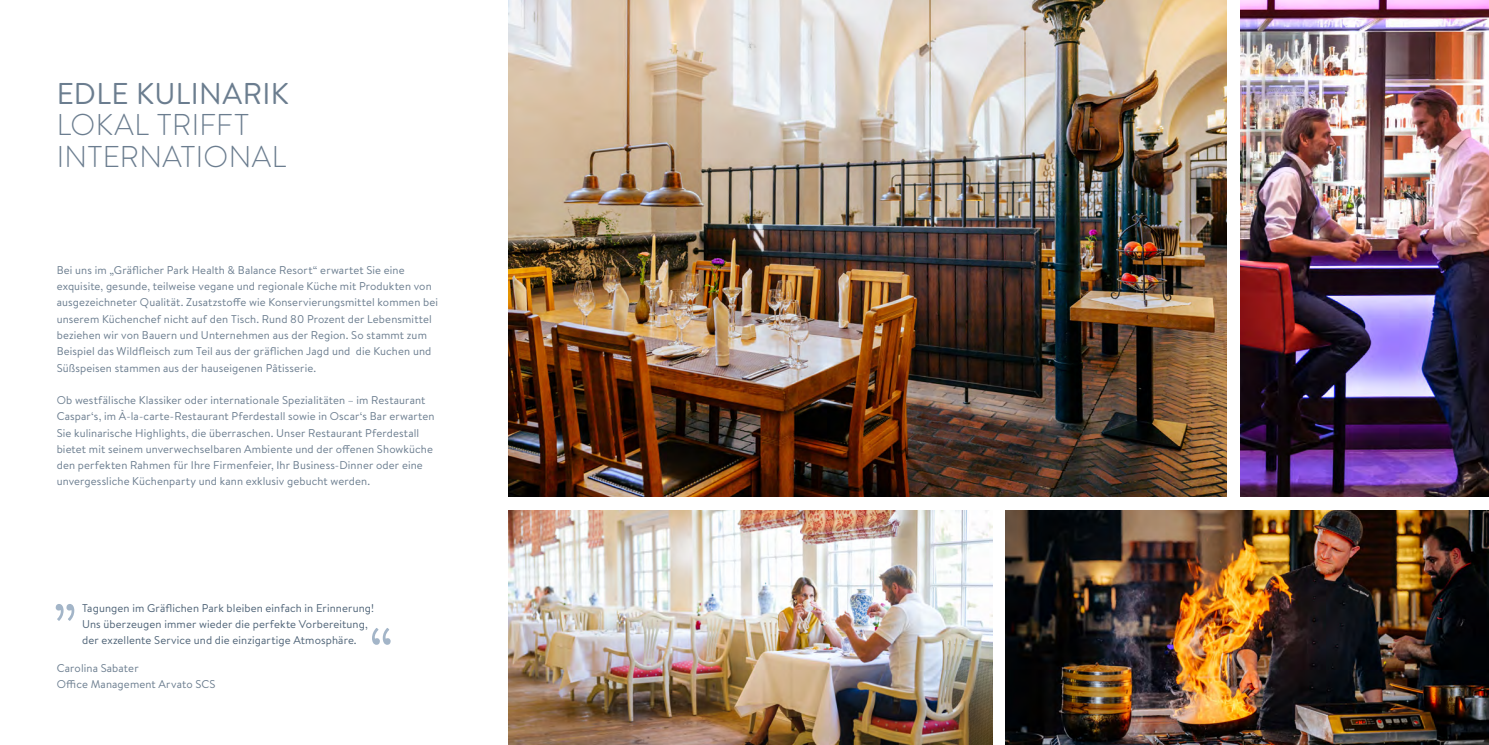
<style>
.page{position:relative;width:1489px;height:745px;background:#fff}
.page>*{position:absolute;margin:0;border:0;box-sizing:border-box;transform-origin:0 0}
.t1{font:60px "Brandon Text";color:#a3b5c8}
.t2{font:300 30px/31.2px "Brandon Text";letter-spacing:.01em;color:#6b7d8f}
.t3{font:11.25px/16.2px "Brandon Text";letter-spacing:.01em;color:#6b7d8f}
.t4{font:11.25px/16.2px "Brandon Text";letter-spacing:.01em;color:#4d6276}
.s1{font-weight:400}
</style>
<div class="page">
<img style="left:508px;top:0;width:718px;height:496px">
<img style="left:508px;top:510px;width:484px;height:234px">
<img style="left:1005px;top:510px;width:483px;height:234px">
<img style="left:1240px;top:0;width:248px;height:496px">
<p class="t2" style="left:57px;top:77px;width:233px"><span class="s1">EDLE KULINARIK<br></span>LOKAL TRIFFT<br>INTERNATIONAL</p>
<p class="t3" style="left:57px;top:261px;width:383px">Bei uns im „Gräflicher Park Health &amp; Balance Resort“ erwartet Sie eine exquisite, gesunde, teilweise vegane und regionale Küche mit Produkten von ausgezeichneter Qualität. Zusatzstoffe wie Konservierungsmittel kommen bei unserem Küchenchef nicht auf den Tisch. Rund 80 Prozent der Lebensmittel beziehen wir von Bauern und Unternehmen aus der Region. So stammt zum Beispiel das Wildfleisch zum Teil aus der gräflichen Jagd und die Kuchen und Süßspeisen stammen aus der hauseigenen Pâtisserie.</p>
<p class="t3" style="left:57px;top:391px;width:379px">Ob westfälische Klassiker oder internationale Spezialitäten – im Restaurant Caspar‘s, im À-la-carte-Restaurant Pferdestall sowie in Oscar‘s Bar erwarten Sie kulinarische Highlights, die überraschen. Unser Restaurant Pferdestall bietet mit seinem unverwechselbaren Ambiente und der offenen Showküche den perfekten Rahmen für Ihre Firmenfeier, Ihr Business-Dinner oder eine unvergessliche Küchenparty und kann exklusiv gebucht werden.</p>
<p class="t1" style="left:52px;top:548px;width:27px">„</p>
<p class="t4" style="left:82px;top:599px;width:293px">Tagungen im Gräflichen Park bleiben einfach in Erinnerung!<br>Uns überzeugen immer wieder die perfekte Vorbereitung, der exzellente Service und die einzigartige Atmosphäre.</p>
<p class="t1" style="left:394px;top:699px;width:27px;rotate:-180deg">„</p>
<p class="t3" style="left:57px;top:659px;width:83px">Carolina Sabater</p>
<p class="t3" style="left:57px;top:675px;width:160px">Office Management Arvato SCS</p>
</div>
